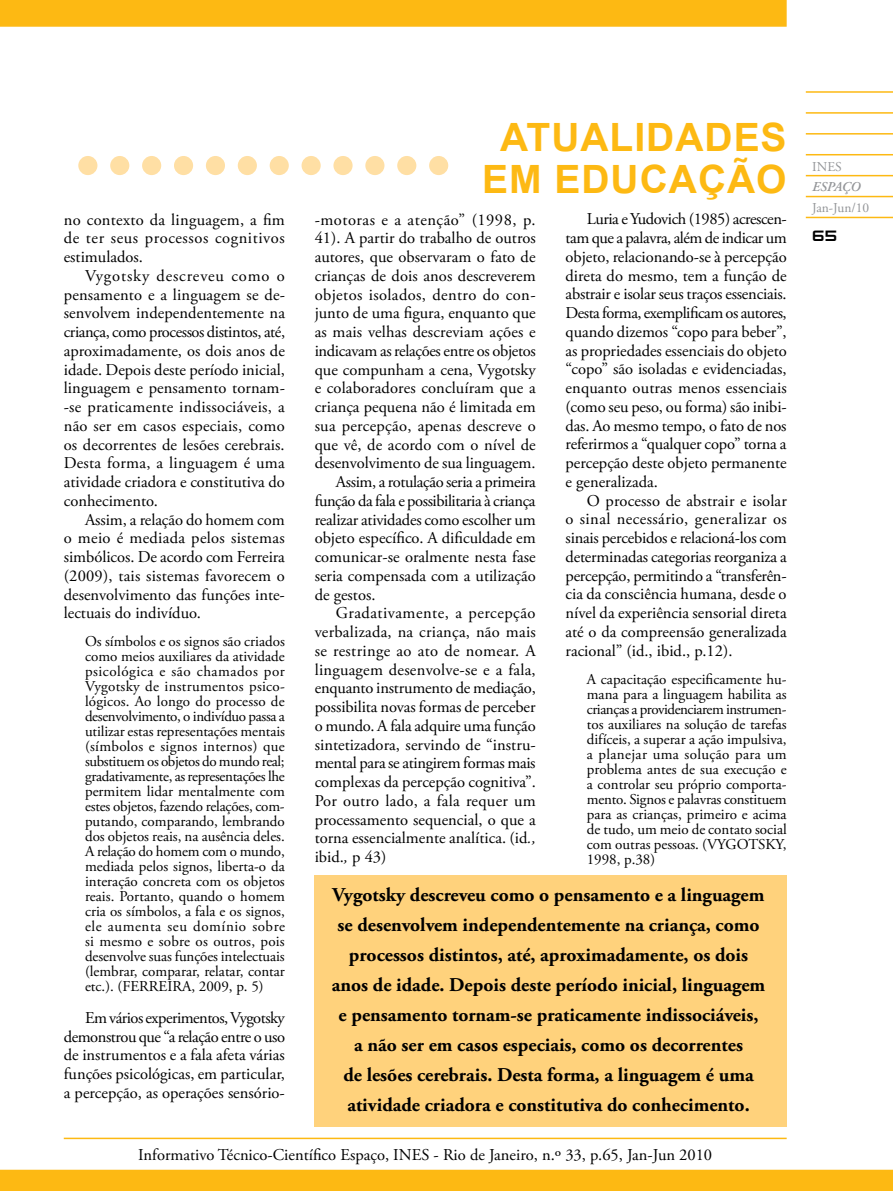
<style>
.page{position:relative;width:893px;height:1191px;background:#fff}
.page>*{position:absolute;margin:0;border:0;box-sizing:border-box;transform-origin:0 0}
.t1{font:700 39px/42px "Arial";letter-spacing:.025em;color:#fdb913;text-align:center}
.t2{font:700 19.5px/30px "Adobe Garamond Pro";color:#000;text-align:center}
.t3{font:18px "Zeroes";color:#000}
.t4{font:16.5px/18.8px "Adobe Garamond Pro";color:#000;text-align:justify}
.t5{font:16.5px "Adobe Garamond Pro";letter-spacing:.02em;color:#000}
.t6{font:16.5px "Adobe Garamond Pro";letter-spacing:-.025em;color:#000}
.t7{font:16.5px "Adobe Garamond Pro";letter-spacing:-.02em;color:#000}
.t8{font:16.5px "Adobe Garamond Pro";letter-spacing:.03em;color:#000}
.t9{font:16.5px "Adobe Garamond Pro";letter-spacing:.025em;color:#000}
.t10{font:15px/15px "Adobe Garamond Pro";color:#000;text-align:justify}
.t11{font:13.5px "Adobe Garamond Pro";color:#939598}
.t12{font:italic 600 13.5px "Adobe Garamond Pro";letter-spacing:-.025em;color:#939598}
.s1{font-style:italic}
</style>
<div class="page">
<div style="left:0;top:0;width:787px;height:27px;background:#fdb913"></div>
<div style="left:0;top:1169px;width:893px;height:22px;background:#fdb913"></div>
<div style="left:78px;top:156px;width:19px;height:19px;background:#ffdfa4;border-radius:50%"></div>
<div style="left:110px;top:156px;width:19px;height:19px;background:#ffdfa4;border-radius:50%"></div>
<div style="left:142px;top:156px;width:19px;height:19px;background:#ffdfa4;border-radius:50%"></div>
<div style="left:174px;top:156px;width:19px;height:19px;background:#ffdfa4;border-radius:50%"></div>
<div style="left:206px;top:156px;width:19px;height:19px;background:#ffdfa4;border-radius:50%"></div>
<div style="left:238px;top:156px;width:19px;height:19px;background:#ffdfa4;border-radius:50%"></div>
<div style="left:270px;top:156px;width:19px;height:19px;background:#ffdfa4;border-radius:50%"></div>
<div style="left:302px;top:156px;width:19px;height:19px;background:#ffdfa4;border-radius:50%"></div>
<div style="left:333px;top:156px;width:20px;height:19px;background:#ffdfa4;border-radius:50%"></div>
<div style="left:365px;top:156px;width:19px;height:19px;background:#ffdfa4;border-radius:50%"></div>
<div style="left:397px;top:156px;width:19px;height:19px;background:#ffdfa4;border-radius:50%"></div>
<div style="left:429px;top:156px;width:19px;height:19px;background:#ffdfa4;border-radius:50%"></div>
<hr style="left:806px;top:91px;width:87px;height:2px;background:#fdb913">
<hr style="left:806px;top:112px;width:87px;height:2px;background:#fdb913">
<hr style="left:806px;top:133px;width:87px;height:2px;background:#fdb913">
<hr style="left:806px;top:154px;width:87px;height:1px;background:#fdb913">
<hr style="left:806px;top:175px;width:87px;height:1px;background:#fdb913">
<hr style="left:806px;top:196px;width:87px;height:1px;background:#fdb913">
<hr style="left:806px;top:217px;width:87px;height:1px;background:#fdb913">
<hr style="left:64px;top:1137px;width:723px;height:2px;background:#fdb913">
<div style="left:315px;top:875px;width:472px;height:251px;background:#ffd27c"></div>
<p class="t4" style="left:64px;top:211px;width:223px">no contexto da linguagem, a fim de ter seus processos cognitivos estimulados.</p>
<p class="t4" style="left:64px;top:267px;width:223px;text-indent:21px">Vygotsky descreveu como o pensamento e a linguagem se de&shy;senvolvem independentemente na criança, como processos distintos, até, aproximadamente, os dois anos de idade. Depois deste período inicial, linguagem e pensamento tornam--se praticamente indissociáveis, a não ser em casos especiais, como os decorrentes de lesões cerebrais.<br>Desta forma, a linguagem é uma atividade criadora e constitutiva do conhecimento.</p>
<p class="t4" style="left:64px;top:510px;width:223px;text-indent:21px">Assim, a relação do homem com o meio é mediada pelos sistemas simbólicos. De acordo com Ferreira (2009), tais sistemas favorecem o desenvolvimento das funções inte&shy;lectuais do indivíduo.</p>
<p class="t10" style="left:85px;top:634px;width:201px">Os símbolos e os signos são criados como meios auxiliares da atividade psicológica e são chamados por Vygotsky de instrumentos psico&shy;lógicos. Ao longo do processo de desenvolvimento, o indivíduo passa a utilizar estas representações mentais (símbolos e signos internos) que substituem os objetos do mundo real; gradativamente, as representações lhe permitem lidar mentalmente com estes objetos, fazendo relações, com&shy;putando, comparando, lembrando dos objetos reais, na ausência deles.<br>A relação do homem com o mundo, mediada pelos signos, liberta-o da interação concreta com os objetos reais. Portanto, quando o homem cria os símbolos, a fala e os signos, ele aumenta seu domínio sobre si mesmo e sobre os outros, pois desenvolve suas funções intelectuais (lembrar, comparar, relatar, contar etc.). (FERREIRA, 2009, p. 5)</p>
<p class="t4" style="left:64px;top:1009px;width:223px;text-indent:21px">Em vários experimentos, Vygotsky demonstrou que “a relação entre o uso de instrumentos e a fala afeta várias funções psicológicas, em particular, a percepção, as operações sensório-</p>
<h1 class="t1" style="left:482px;top:118px;width:306px">ATUALIDADES<br>EM EDUCAÇÃO</h1>
<p class="t4" style="left:566px;top:210px;width:223px;text-indent:21px">Luria e Yudovich (1985) acrescen&shy;tam que a palavra, além de indicar um objeto, relacionando-se à percepção direta do mesmo, tem a função de abstrair e isolar seus traços essenciais.<br>Desta forma, exemplificam os autores, quando dizemos “copo para beber”, as propriedades essenciais do objeto “copo” são isoladas e evidenciadas, enquanto outras menos essenciais (como seu peso, ou forma) são inibi&shy;das. Ao mesmo tempo, o fato de nos referirmos a “qualquer copo” torna a percepção deste objeto permanente e generalizada.</p>
<p class="t4" style="left:566px;top:491px;width:223px;text-indent:21px">O processo de abstrair e isolar o sinal necessário, generalizar os sinais percebidos e relacioná-los com determinadas categorias reorganiza a percepção, permitindo a “transferên&shy;cia da consciência humana, desde o nível da experiência sensorial direta até o da compreensão generalizada racional” (id., ibid., p.12).</p>
<p class="t10" style="left:587px;top:672px;width:201px">A capacitação especificamente hu&shy;mana para a linguagem habilita as crianças a providenciarem instrumen&shy;tos auxiliares na solução de tarefas difíceis, a superar a ação impulsiva, a planejar uma solução para um problema antes de sua execução e a controlar seu próprio comporta&shy;mento. Signos e palavras constituem para as crianças, primeiro e acima de tudo, um meio de contato social com outras pessoas. (VYGOTSKY, 1998, p.38)</p>
<p class="t2" style="left:332px;top:880px;width:435px">Vygotsky descreveu como o pensamento e a linguagem se desenvolvem independentemente na criança, como processos distintos, até, aproximadamente, os dois anos de idade. Depois deste período inicial, linguagem e pensamento tornam-se praticamente indissociáveis,<br>a não ser em casos especiais, como os decorrentes<br>de lesões cerebrais. Desta forma, a linguagem é uma atividade criadora e constitutiva do conhecimento.</p>
<p class="t8" style="left:315px;top:209px;width:223px">-motoras e a atenção” (1998, p.</p>
<p class="t4" style="left:315px;top:229px;width:223px">41). A partir do trabalho de outros</p>
<p class="t4" style="left:315px;top:248px;width:222px">autores, que observaram o fato de</p>
<p class="t4" style="left:315px;top:267px;width:223px">crianças de dois anos descreverem</p>
<p class="t9" style="left:315px;top:284px;width:223px">objetos isolados, dentro do con-</p>
<p class="t4" style="left:315px;top:304px;width:223px">junto de uma figura, enquanto que</p>
<p class="t4" style="left:315px;top:323px;width:223px">as mais velhas descreviam ações e</p>
<p class="t7" style="left:315px;top:341px;width:223px">indicavam as relações entre os objetos</p>
<p class="t4" style="left:315px;top:360px;width:223px">que compunham a cena, Vygotsky</p>
<p class="t4" style="left:315px;top:379px;width:223px">e colaboradores concluíram que a</p>
<p class="t4" style="left:315px;top:398px;width:223px">criança pequena não é limitada em</p>
<p class="t5" style="left:315px;top:416px;width:223px">sua percepção, apenas descreve o</p>
<p class="t4" style="left:315px;top:435px;width:223px">que vê, de acordo com o nível de</p>
<p class="t4" style="left:315px;top:454px;width:222px">desenvolvimento de sua linguagem.</p>
<p class="t6" style="left:336px;top:472px;width:201px">Assim, a rotulação seria a primeira</p>
<p class="t6" style="left:315px;top:491px;width:222px">função da fala e possibilitaria à criança</p>
<p class="t4" style="left:315px;top:510px;width:223px">realizar atividades como escolher um</p>
<p class="t4" style="left:315px;top:529px;width:223px">objeto específico. A dificuldade em</p>
<p class="t4" style="left:315px;top:548px;width:222px">comunicar-se oralmente nesta fase</p>
<p class="t4" style="left:315px;top:567px;width:223px">seria compensada com a utilização</p>
<p class="t4" style="left:315px;top:585px;width:62px">de gestos.</p>
<p class="t8" style="left:336px;top:603px;width:201px">Gradativamente, a percepção</p>
<p class="t4" style="left:315px;top:623px;width:223px">verbalizada, na criança, não mais</p>
<p class="t5" style="left:315px;top:641px;width:223px">se restringe ao ato de nomear. A</p>
<p class="t4" style="left:315px;top:660px;width:223px">linguagem desenvolve-se e a fala,</p>
<p class="t4" style="left:315px;top:679px;width:223px">enquanto instrumento de mediação,</p>
<p class="t4" style="left:315px;top:698px;width:222px">possibilita novas formas de perceber</p>
<p class="t4" style="left:315px;top:717px;width:223px">o mundo. A fala adquire uma função</p>
<p class="t4" style="left:315px;top:735px;width:223px">sintetizadora, servindo de “instru-</p>
<p class="t7" style="left:315px;top:753px;width:222px">mental para se atingirem formas mais</p>
<p class="t4" style="left:315px;top:773px;width:223px">complexas da percepção cognitiva”.</p>
<p class="t5" style="left:315px;top:790px;width:223px">Por outro lado, a fala requer um</p>
<p class="t4" style="left:315px;top:810px;width:223px">processamento sequencial, o que a</p>
<p class="t4" style="left:315px;top:829px;width:223px">torna essencialmente analítica. (id<span class="s1">.,</span></p>
<p class="t4" style="left:315px;top:848px;width:73px">ibid.<span class="s1">,</span> p 43)</p>
<p class="t4" style="left:138px;top:1146px;width:575px">Informativo Técnico-Científico Espaço, INES - Rio de Janeiro, n.º 33, p.65, Jan-Jun 2010</p>
<p class="t11" style="left:812px;top:158px;width:31px">INES</p>
<p class="t12" style="left:812px;top:179px;width:50px">ESPAÇO</p>
<p class="t11" style="left:812px;top:199px;width:59px">Jan-Jun/10</p>
<p class="t3" style="left:812px;top:226px;width:27px">65</p>
</div>
